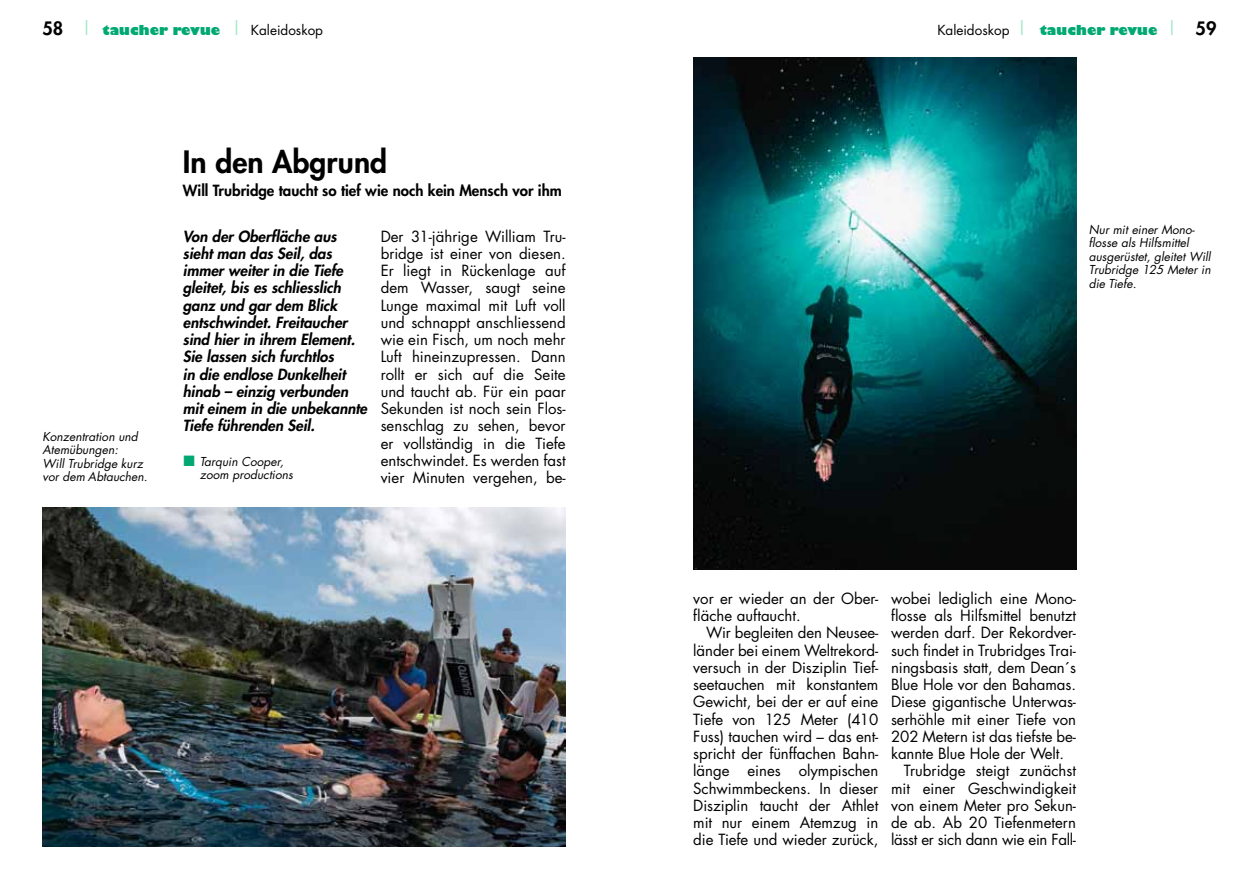
<style>
.page{position:relative;width:1259px;height:893px;background:#fff}
.page>*{position:absolute;margin:0;border:0;box-sizing:border-box;transform-origin:0 0}
.t1{font:800 30px "Futura";color:#000}
.t2{font:15px/17.2px "Futura";letter-spacing:-.005em;color:#000;text-align:justify}
.t3{font:italic 800 15px/17.2px "Futura";color:#000}
.t4{font:800 15px "Futura";color:#000}
.t5{font:800 13.5px "Gill Sans";color:#00a872}
.t6{font:italic 12px/13.5px "Futura";color:#000}
.s1{font-family:"Futura";font-size:18px;color:#000}
.s2{font-family:"Futura";font-weight:400;font-size:18px;color:#a3e8c8}
.s3{font-family:"Futura";font-weight:400;color:#000}
.s4{color:#00a872}
</style>
<div class="page">
<img style="left:43px;top:508px;width:523px;height:338px">
<img style="left:693px;top:58px;width:383px;height:511px">
<p class="t5" style="left:43px;top:21px;width:282px"><span class="s1">58</span> <span class="s2">|</span> taucher revue <span class="s2">|</span> <span class="s3">Kaleidoskop</span></p>
<p class="t5" style="left:937px;top:21px;width:281px"><span class="s3">Kaleidoskop</span> <span class="s2">|</span> taucher revue <span class="s2">|</span> <span class="s1">59</span></p>
<p class="t6" style="left:43px;top:429px;width:106px">Konzentration und<br>Atemübungen:<br>Will Trubridge kurz vor dem Abtauchen.</p>
<h1 class="t1" style="left:183px;top:142px;width:206px">In den Abgrund</h1>
<p class="t4" style="left:183px;top:181px;width:380px">Will Trubridge taucht so tief wie noch kein Mensch vor ihm</p>
<p class="t2" style="left:381px;top:227px;width:186px">Der 31-jährige William Tru&shy;bridge ist einer von diesen.<br>Er liegt in Rückenlage auf dem Wasser, saugt seine Lunge maximal mit Luft voll und schnappt anschliessend wie ein Fisch, um noch mehr Luft hineinzupressen. Dann rollt er sich auf die Seite und taucht ab. Für ein paar Sekunden ist noch sein Flos&shy;senschlag zu sehen, bevor er vollständig in die Tiefe entschwindet. Es werden fast vier Minuten vergehen, be-</p>
<p class="t3" style="left:183px;top:227px;width:186px">Von der Oberfläche aus sieht man das Seil, das immer weiter in die Tiefe gleitet, bis es schliesslich ganz und gar dem Blick entschwindet. Freitaucher sind hier in ihrem Element.<br>Sie lassen sich furchtlos<br>in die endlose Dunkelheit hinab – einzig verbunden mit einem in die unbekannte<br>Tiefe führenden Seil.</p>
<p class="t6" style="left:200px;top:454px;width:94px;text-indent:-17px"><span class="s4">■</span> Tarquin Cooper, zoom productions</p>
<p class="t6" style="left:1088px;top:222px;width:123px">Nur mit einer Mono&shy;flosse als Hilfsmittel ausgerüstet, gleitet Will<br>Trubridge 125 Meter in die Tiefe.</p>
<p class="t2" style="left:693px;top:589px;width:186px">vor er wieder an der Ober&shy;fläche auftaucht.</p>
<p class="t2" style="left:693px;top:624px;width:186px;text-indent:13px">Wir begleiten den Neusee&shy;länder bei einem Weltrekord&shy;versuch in der Disziplin Tief&shy;seetauchen mit konstantem Gewicht, bei der er auf eine Tiefe von 125 Meter (410<br>Fuss) tauchen wird – das ent&shy;spricht der fünffachen Bahn&shy;länge eines olympischen Schwimmbeckens. In dieser Disziplin taucht der Athlet mit nur einem Atemzug in die Tiefe und wieder zurück,</p>
<p class="t2" style="left:891px;top:589px;width:186px">wobei lediglich eine Mono-</p>
<p class="t2" style="left:891px;top:607px;width:186px">flosse als Hilfsmittel benutzt</p>
<p class="t2" style="left:891px;top:624px;width:186px">werden darf. Der Rekordver-</p>
<p class="t2" style="left:891px;top:641px;width:186px">such findet in Trubridges Trai-</p>
<p class="t2" style="left:891px;top:658px;width:186px">ningsbasis statt, dem Dean´s</p>
<p class="t2" style="left:891px;top:676px;width:186px">Blue Hole vor den Bahamas.</p>
<p class="t2" style="left:891px;top:693px;width:186px">Diese gigantische Unterwas-</p>
<p class="t2" style="left:891px;top:710px;width:186px">serhöhle mit einer Tiefe von</p>
<p class="t2" style="left:891px;top:727px;width:186px">202 Metern ist das tiefste be-</p>
<p class="t2" style="left:891px;top:745px;width:174px">kannte Blue Hole der Welt.</p>
<p class="t2" style="left:904px;top:762px;width:174px">Trubridge steigt zunächst</p>
<p class="t2" style="left:891px;top:779px;width:186px">mit einer Geschwindigkeit</p>
<p class="t2" style="left:891px;top:796px;width:186px">von einem Meter pro Sekun-</p>
<p class="t2" style="left:891px;top:814px;width:186px">de ab. Ab 20 Tiefenmetern</p>
<p class="t2" style="left:891px;top:831px;width:186px">lässt er sich dann wie ein Fall-</p>
</div>
